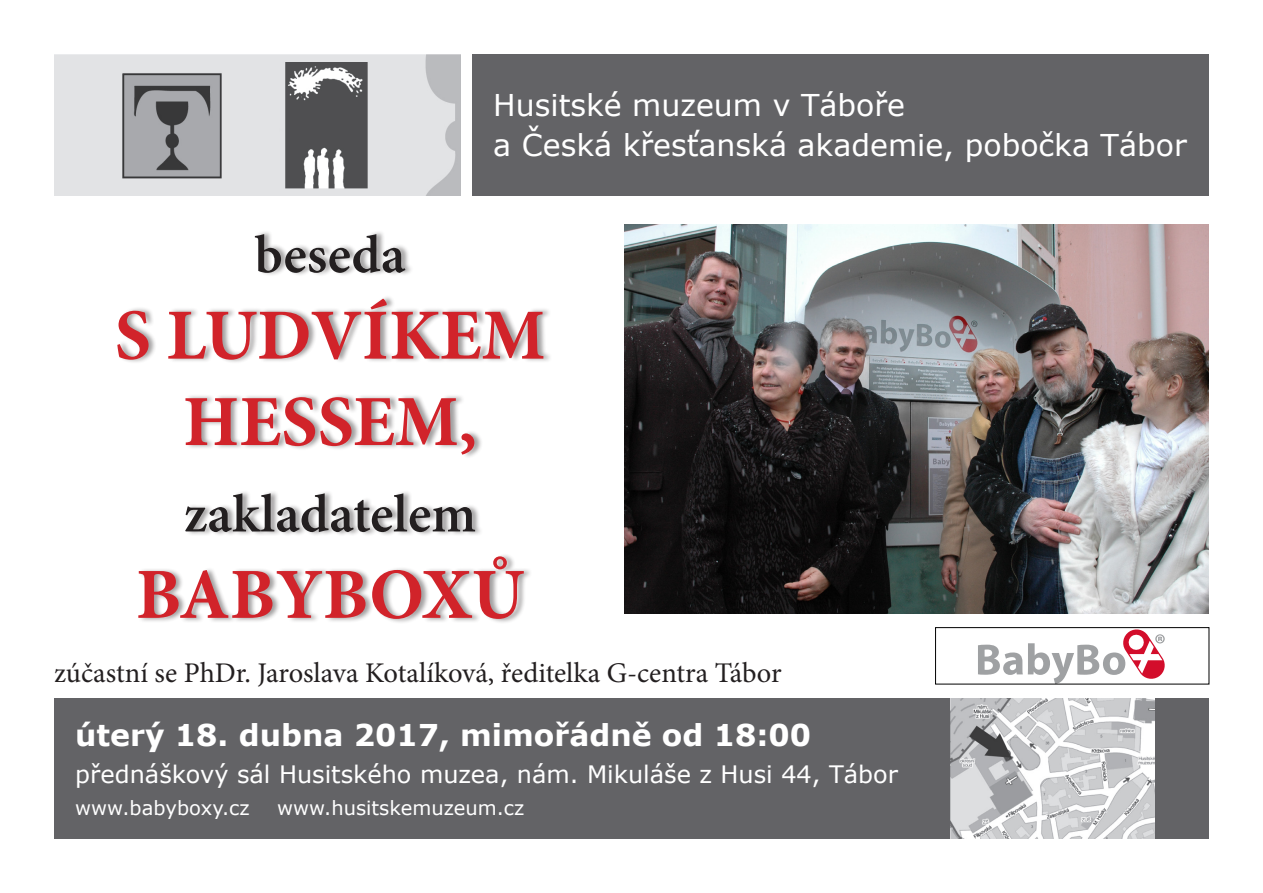
<style>
.page{position:relative;width:1263px;height:893px;background:#fff}
.page>*{position:absolute;margin:0;border:0;box-sizing:border-box;transform-origin:0 0}
.t1{font:700 72px "Minion Pro";color:#d1232a}
.t2{font:600 54px "Minion Pro";letter-spacing:.005em;color:#231f20}
.t3{font:30px "Verdana";color:#fff}
.t4{font:700 30px "Verdana";color:#fff}
.t5{font:28.5px "Minion Pro";color:#231f20}
.t6{font:24px "Verdana";color:#fff}
.t7{font:19.5px "Verdana";color:#fff}
</style>
<div class="page">
<div style="left:472px;top:54px;width:737px;height:142px;background:#636366"></div>
<div style="left:54px;top:699px;width:1155px;height:140px;background:#636366"></div>
<img style="left:951px;top:699px;width:204px;height:140px">
<img style="left:54px;top:54px;width:407px;height:142px">
<div style="left:117px;top:230px;width:435px;height:393px;background:#231f20;opacity:.42"></div>
<img style="left:625px;top:225px;width:584px;height:388px">
<svg style="left:978px;top:629px;width:187px;height:53px"></svg>
<div style="left:935px;top:627px;width:274px;height:57px;border:1px solid #000"></div>
<p class="t3" style="left:493px;top:85px;width:413px">Husitské muzeum v Táboře</p>
<p class="t3" style="left:493px;top:125px;width:695px">a Česká křesťanská akademie, pobočka Tábor</p>
<p class="t2" style="left:254px;top:218px;width:152px">beseda</p>
<p class="t1" style="left:115px;top:285px;width:432px">S LUDVÍKEM</p>
<p class="t1" style="left:183px;top:371px;width:296px">HESSEM,</p>
<p class="t2" style="left:184px;top:477px;width:294px">zakladatelem</p>
<p class="t1" style="left:136px;top:544px;width:390px">BABYBOXŮ</p>
<p class="t5" style="left:54px;top:654px;width:729px">zúčastní se PhDr. Jaroslava Kotalíková, ředitelka G-centra Tábor</p>
<p class="t4" style="left:75px;top:713px;width:737px">úterý 18. dubna 2017, mimořádně od 18:00</p>
<p class="t6" style="left:75px;top:758px;width:824px">přednáškový sál Husitského muzea, nám. Mikuláše z Husi 44, Tábor</p>
<p class="t7" style="left:75px;top:794px;width:176px">www.babyboxy.cz</p>
<p class="t7" style="left:277px;top:794px;width:249px">www.husitskemuzeum.cz</p>
</div>
